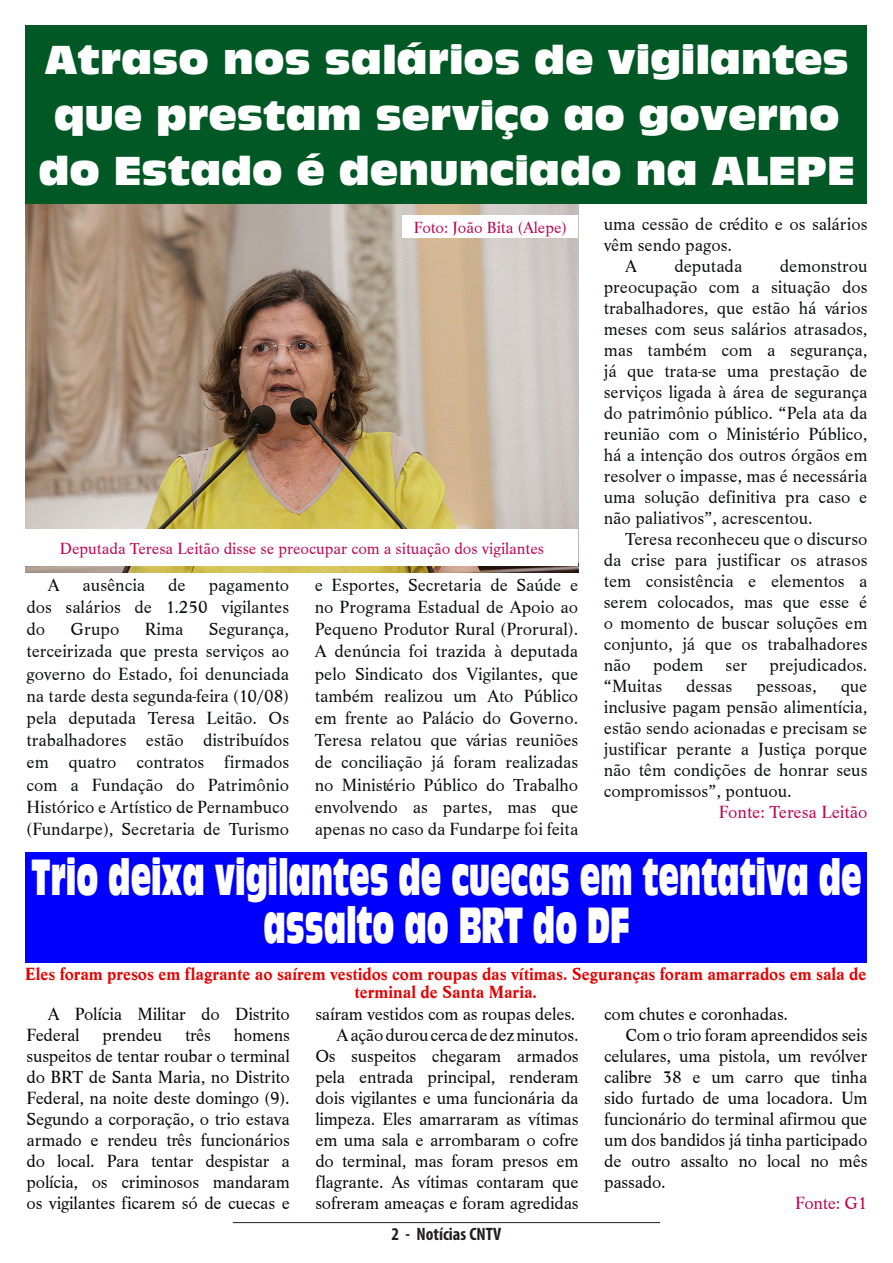
<style>
.page{position:relative;width:893px;height:1263px;background:#fff}
.page>*{position:absolute;margin:0;border:0;box-sizing:border-box;transform-origin:0 0}
.t1{font:47.25px/48px "Antique Olive Compact";color:#fff;text-align:center;scale:.57 1}
.t2{font:37.5px/55.5px "Antique Olive Compact";color:#fff;text-align:center}
.t3{font:18.15px/21px "Life T";color:#080d0b;text-align:justify}
.t4{font:18.15px/21px "Life T";letter-spacing:-.01em;color:#070607;text-align:justify}
.t5{font:700 18.15px/18px "Life T";color:#e50000;text-align:center}
.t6{font:18.15px "Life T";color:#bc0250}
.t7{font:700 condensed 18px "Myriad Pro";color:#231f20}
.t8{font:16.65px "Life T";color:#bc0250}
</style>
<div class="page">
<hr style="left:233px;top:1222px;width:427px;height:1px;background:#231f20">
<div style="left:26px;top:26px;width:841px;height:178px;background:#005824"></div>
<img style="left:26px;top:204px;width:552px;height:368px">
<div style="left:403px;top:216px;width:175px;height:22px;background:#fff"></div>
<div style="left:26px;top:529px;width:552px;height:37px;background:#fff"></div>
<div style="left:26px;top:853px;width:841px;height:110px;background:#00f"></div>
<p class="t2" style="left:39px;top:32px;width:818px">Atraso nos salários de vigilantes que prestam serviço ao governo do Estado é denunciado na ALEPE</p>
<p class="t8" style="left:414px;top:218px;width:155px">Foto: João Bita (Alepe)</p>
<p class="t3" style="left:604px;top:213px;width:265px">uma cessão de crédito e os salários vêm sendo pagos.</p>
<p class="t3" style="left:625px;top:255px;width:13px">A</p>
<p class="t3" style="left:674px;top:255px;width:69px">deputada</p>
<p class="t3" style="left:604px;top:255px;width:265px;text-indent:176px">demonstrou preocupação com a situação dos trabalhadores, que estão há vários meses com seus salários atrasados, mas também com a segurança, já que trata-se uma prestação de serviços ligada à área de segurança do patrimônio público. “Pela ata da reunião com o Ministério Público, há a intenção dos outros órgãos em resolver o impasse, mas é necessária uma solução definitiva pra caso e não paliativos”, acrescentou.</p>
<p class="t3" style="left:604px;top:528px;width:265px;text-indent:21px">Teresa reconheceu que o discurso da crise para justificar os atrasos tem consistência e elementos a serem colocados, mas que esse é o momento de buscar soluções em conjunto, já que os trabalhadores não podem ser prejudicados. “Muitas</p>
<p class="t8" style="left:60px;top:539px;width:486px">Deputada Teresa Leitão disse se preocupar com a situação dos vigilantes</p>
<p class="t3" style="left:48px;top:575px;width:13px">A</p>
<p class="t3" style="left:83px;top:575px;width:64px">ausência</p>
<p class="t3" style="left:168px;top:575px;width:19px">de</p>
<p class="t3" style="left:315px;top:574px;width:265px;line-height:22.2px">e Esportes, Secretaria de Saúde e no Programa Estadual de Apoio ao Pequeno Produtor Rural (Prorural).<br>A denúncia foi trazida à deputada pelo Sindicato dos Vigilantes, que também realizou um Ato Público em frente ao Palácio do Governo.<br>Teresa relatou que várias reuniões de conciliação já foram realizadas no Ministério Público do Trabalho envolvendo as partes, mas que apenas no caso da Fundarpe foi feita</p>
<p class="t3" style="left:27px;top:574px;width:264px;line-height:22.2px;text-indent:182px">pagamento dos salários de 1.250 vigilantes do</p>
<p class="t3" style="left:71px;top:619px;width:50px">Grupo</p>
<p class="t3" style="left:145px;top:619px;width:40px">Rima</p>
<p class="t3" style="left:27px;top:618px;width:264px;line-height:22.2px;text-indent:182px">Segurança, terceirizada que presta serviços ao governo do Estado, foi denunciada na tarde desta segunda-feira (10/08) pela deputada Teresa Leitão. Os trabalhadores estão distribuídos em quatro contratos firmados com a Fundação do Patrimônio Histórico e Artístico de Pernambuco (Fundarpe), Secretaria de Turismo</p>
<p class="t3" style="left:686px;top:675px;width:48px">dessas</p>
<p class="t3" style="left:756px;top:675px;width:62px">pessoas,</p>
<p class="t3" style="left:604px;top:675px;width:265px;text-indent:237px">que inclusive pagam pensão alimentícia, estão sendo acionadas e precisam se justificar perante a Justiça porque não têm condições de honrar seus compromissos”, pontuou.</p>
<p class="t6" style="left:719px;top:801px;width:150px">Fonte: Teresa Leitão</p>
<p class="t1" style="left:32px;top:852px;width:1458px">Trio deixa vigilantes de cuecas em tentativa de assalto ao BRT do DF</p>
<p class="t5" style="left:25px;top:965px;width:843px">Eles foram presos em flagrante ao saírem vestidos com roupas das vítimas. Seguranças foram amarrados em sala de terminal de Santa Maria.</p>
<p class="t4" style="left:27px;top:1004px;width:265px;text-indent:21px">A Polícia Militar do Distrito<br>Federal</p>
<p class="t4" style="left:315px;top:1004px;width:262px">saíram vestidos com as roupas deles.</p>
<p class="t4" style="left:315px;top:1025px;width:265px;text-indent:21px">A ação durou cerca de dez minutos.<br>Os suspeitos chegaram armados pela entrada principal, renderam dois vigilantes e uma funcionária da limpeza. Eles amarraram as vítimas em uma sala e arrombaram o cofre do terminal, mas foram presos em flagrante. As vítimas contaram que sofreram ameaças e foram agredidas</p>
<p class="t4" style="left:604px;top:1004px;width:186px">com chutes e coronhadas.</p>
<p class="t4" style="left:604px;top:1025px;width:265px;text-indent:21px">Com o trio foram apreendidos seis celulares, uma pistola, um revólver calibre 38 e um carro que tinha sido furtado de uma locadora. Um funcionário do terminal afirmou que um dos bandidos já tinha participado de outro assalto no local no mês passado.</p>
<p class="t6" style="left:795px;top:1192px;width:74px">Fonte: G1</p>
<p class="t4" style="left:27px;top:1025px;width:265px;text-indent:207px">homens suspeitos de tentar roubar o terminal do BRT de Santa Maria, no Distrito Federal, na noite deste domingo (9).<br>Segundo a corporação, o trio estava armado e rendeu três funcionários do local. Para tentar despistar a polícia, os criminosos mandaram os vigilantes ficarem só de cuecas e</p>
<p class="t4" style="left:103px;top:1025px;width:61px">prendeu</p>
<p class="t4" style="left:185px;top:1025px;width:27px">três</p>
<p class="t7" style="left:392px;top:1223px;width:111px">2 - Notícias CNTV</p>
</div>
